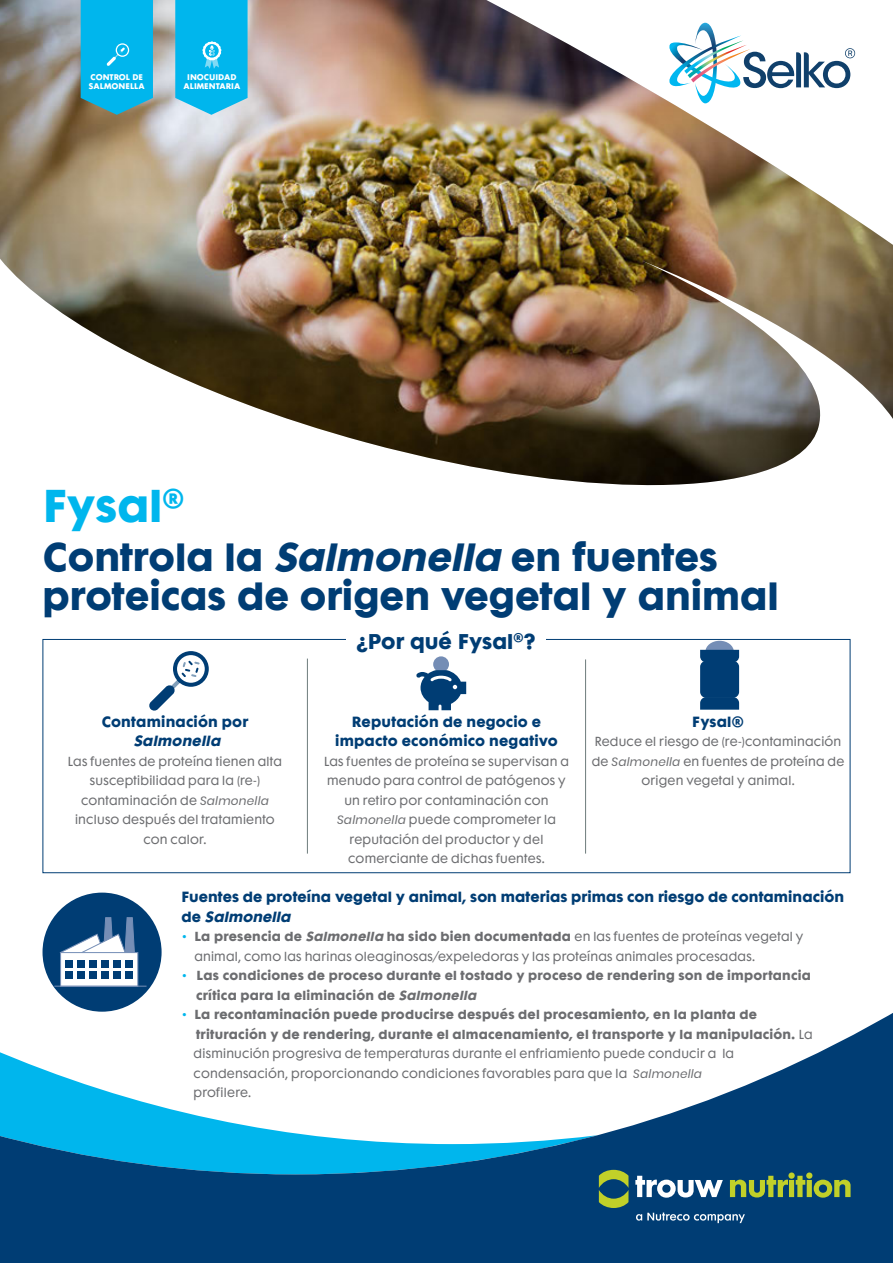
<style>
.page{position:relative;width:893px;height:1263px;background:#fff}
.page>*{position:absolute;margin:0;border:0;box-sizing:border-box;transform-origin:0 0}
.HEADING{font:700 42px "Futura Maxi Std";color:#00b6ed}
.SUBHEADING{font:700 36px/39px "Futura Maxi Std";color:#003d74}
.BODY_KOP{font:700 19.5px "Futura Maxi Std";color:#003d74}
.BODY_KOP-2{font:700 13.5px/19.5px "Futura Maxi Std";letter-spacing:.01em;color:#003d74}
.BODY_KOP-3{font:italic 700 13.5px "Futura Maxi Std";color:#003d74}
.BODY_TXT{font:12px/19.5px "Futura Maxi Std";letter-spacing:.02em;color:#6c6d70;text-align:center}
.BODY_TXT-2{font:700 12px "Futura Maxi Std";letter-spacing:.02em;color:#6c6d70}
.t1{font:700 7.5px/9px "Futura Maxi Std";color:#fff}
.s1{font-style:italic}
.s2{font-family:"Poppins";font-style:italic}
.s3{font-weight:400;color:#00b6ed}
.s4{font-weight:400}
</style>
<div class="page">
<svg style="left:0;top:1006px;width:893px;height:257px"></svg>
<svg style="left:636px;top:1212px;width:109px;height:11px"></svg>
<svg style="left:599px;top:1170px;width:29px;height:38px"></svg>
<svg style="left:635px;top:1176px;width:88px;height:22px"></svg>
<svg style="left:730px;top:1172px;width:121px;height:26px;background:#567f52"></svg>
<img style="left:0;top:0;width:893px;height:486px">
<div style="left:43px;top:893px;width:119px;height:119px;background:#003d74;border-radius:50%"></div>
<svg style="left:59px;top:917px;width:76px;height:36px"></svg>
<div style="left:60px;top:952px;width:78px;height:35px;background:#fff;border:1px solid #758eb6"></div>
<div style="left:65px;top:960px;width:7px;height:7px;background:#003d74"></div>
<div style="left:77px;top:960px;width:7px;height:7px;background:#003d74"></div>
<div style="left:89px;top:960px;width:7px;height:7px;background:#003d74"></div>
<div style="left:101px;top:960px;width:7px;height:7px;background:#003d74"></div>
<div style="left:113px;top:960px;width:7px;height:7px;background:#003d74"></div>
<div style="left:125px;top:960px;width:7px;height:7px;background:#003d74"></div>
<div style="left:65px;top:972px;width:7px;height:7px;background:#003d74"></div>
<div style="left:77px;top:972px;width:7px;height:7px;background:#003d74"></div>
<div style="left:89px;top:972px;width:7px;height:7px;background:#003d74"></div>
<div style="left:101px;top:972px;width:7px;height:7px;background:#003d74"></div>
<div style="left:113px;top:972px;width:7px;height:7px;background:#003d74"></div>
<div style="left:125px;top:972px;width:7px;height:7px;background:#003d74"></div>
<hr style="left:54px;top:986px;width:93px;height:1px;background:#758eb6">
<hr style="left:307px;top:659px;width:1px;height:195px;background:#6e7c7c">
<hr style="left:585px;top:659px;width:1px;height:195px;background:#6e7c7c">
<div style="left:433px;top:656px;width:16px;height:16px;background:#748db5;border-radius:50%"></div>
<svg style="left:416px;top:670px;width:50px;height:40px"></svg>
<svg style="left:149px;top:651px;width:60px;height:60px"></svg>
<svg style="left:705px;top:641px;width:29px;height:22px"></svg>
<div style="left:700px;top:661px;width:39px;height:37px;background:#003d74;border-radius:6px"></div>
<svg style="left:700px;top:650px;width:39px;height:12px"></svg>
<svg style="left:700px;top:697px;width:39px;height:13px"></svg>
<svg style="left:175px;top:0;width:73px;height:115px;background:#18bbec"></svg>
<svg style="left:81px;top:0;width:72px;height:115px;background:#0db2e1"></svg>
<p class="t1" style="left:89px;top:72px;width:57px">CONTROL DE<br>SALMONELLA</p>
<p class="t1" style="left:187px;top:72px;width:51px">INOCUIDAD</p>
<p class="t1" style="left:183px;top:81px;width:58px">ALIMENTARIA</p>
<p class="HEADING" style="left:43px;top:475px;width:143px">Fysal<sup>®</sup></p>
<p class="SUBHEADING" style="left:43px;top:536px;width:738px">Controla la <span class="s1">Salmonella</span> en fuentes proteicas de origen vegetal y animal</p>
<p class="BODY_KOP-2" style="left:102px;top:711px;width:148px">Contaminación por</p>
<p class="BODY_KOP-3" style="left:134px;top:731px;width:92px">Salmonella</p>
<p class="BODY_TXT" style="left:68px;top:751px;width:216px">Las fuentes de proteína tienen alta susceptibilidad para la (re-) contaminación de <span class="s2">Salmonella</span></p>
<p class="BODY_TXT" style="left:75px;top:810px;width:201px">incluso después del tratamiento</p>
<p class="BODY_TXT" style="left:143px;top:829px;width:65px">con calor.</p>
<p class="BODY_KOP" style="left:356px;top:627px;width:181px">¿Por qué Fysal<sup>®</sup>?</p>
<p class="BODY_KOP-2" style="left:335px;top:711px;width:224px;text-align:center">Reputación de negocio e impacto económico negativo</p>
<p class="BODY_TXT" style="left:324px;top:751px;width:246px">Las fuentes de proteína se supervisan a menudo para control de patógenos y un retiro por contaminación con <span class="s2">Salmonella</span> puede comprometer la reputación del productor y del comerciante de dichas fuentes.</p>
<p class="BODY_KOP-2" style="left:692px;top:711px;width:53px">Fysal®</p>
<p class="BODY_TXT" style="left:592px;top:732px;width:254px">Reduce el riesgo de (re-)contaminación de <span class="s2">Salmonella</span> en fuentes de proteína de origen vegetal y animal.</p>
<p class="BODY_KOP-2" style="left:182px;top:887px;width:664px">Fuentes de proteína vegetal y animal, son materias primas con riesgo de contaminación d e <span class="s1">Salmonella</span></p>
<p class="BODY_TXT-2" style="left:182px;top:928px;width:623px"><span class="s3">•</span> La presencia de <span class="s1">Salmonella</span> ha sido bien documentada <span class="s4">en las fuentes de proteínas vegetal y</span></p>
<p class="BODY_TXT" style="left:194px;top:946px;width:562px">animal, como las harinas oleaginosas/expeledoras y las proteínas animales procesadas.</p>
<p class="BODY_TXT-2" style="left:182px;top:967px;width:631px"><span class="s3">•</span> Las condiciones de proceso durante el tostado y proceso de rendering son de importancia</p>
<p class="BODY_TXT-2" style="left:196px;top:986px;width:285px">crítica para la eliminación de <span class="s1">Salmonella</span></p>
<p class="BODY_TXT-2" style="left:182px;top:1006px;width:577px"><span class="s3">•</span> La recontaminación puede producirse después del procesamiento, en la planta de</p>
<p class="BODY_TXT-2" style="left:196px;top:1025px;width:618px">trituración y de rendering, durante el almacenamiento, el transporte y la manipulación. <span class="s4">La</span></p>
<p class="BODY_TXT" style="left:194px;top:1044px;width:542px">disminución progresiva de temperaturas durante el enfriamiento puede conducir a la</p>
<p class="BODY_TXT" style="left:194px;top:1063px;width:510px">condensación, proporcionando condiciones favorables para que la <span class="s2">Salmonella</span></p>
<p class="BODY_TXT" style="left:194px;top:1083px;width:59px">profilere.</p>
</div>
